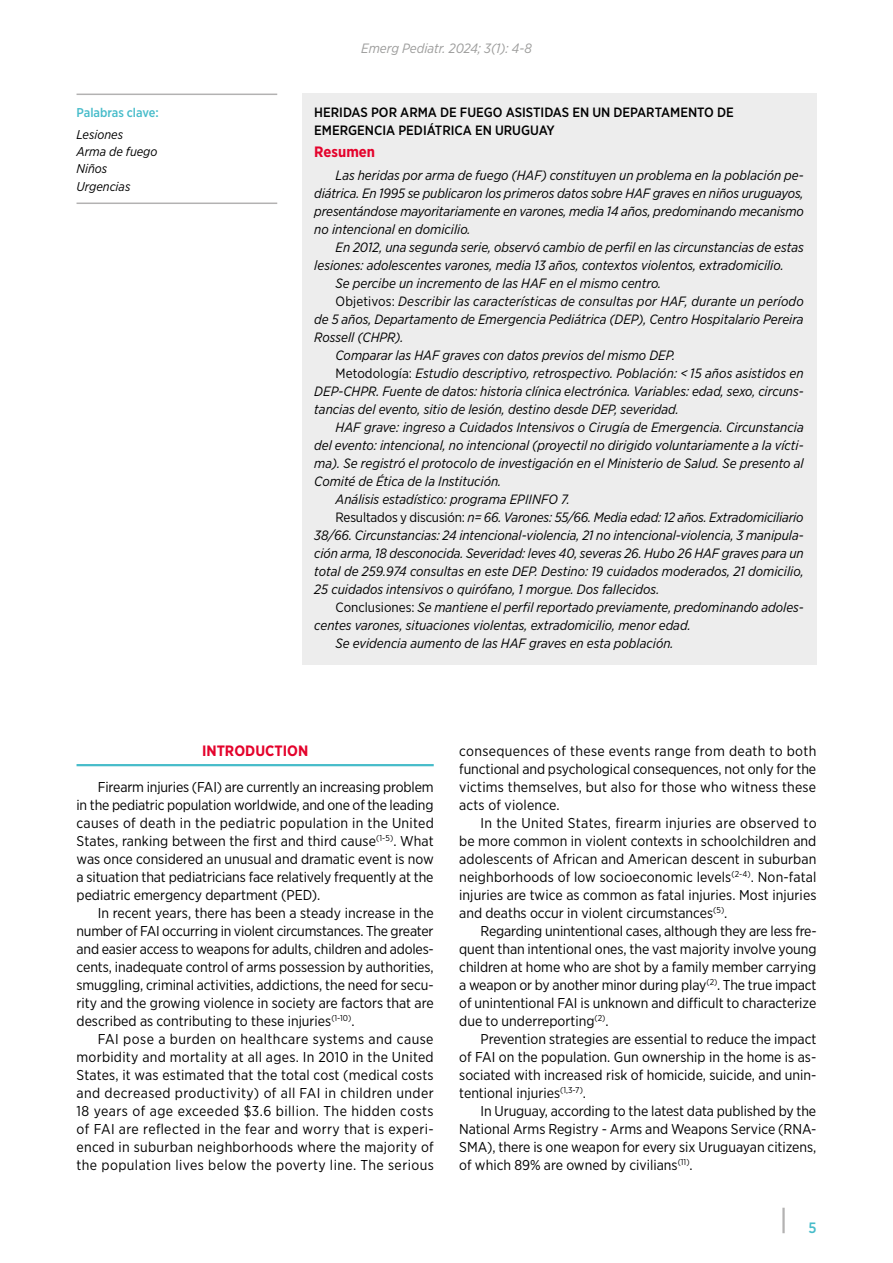
<style>
.page{position:relative;width:893px;height:1263px;background:#fff}
.page>*{position:absolute;margin:0;border:0;box-sizing:border-box;transform-origin:0 0}
.t1{font:700 15px "Gotham Narrow";color:#e4032c}
.t2{font:500 15px "Gotham Narrow";color:#47bcca}
.t3{font:14.25px/18px "Gotham Narrow";color:#000;text-align:justify}
.t4{font:italic 13.5px/18px "Gotham Narrow";color:#000;text-align:justify}
.t5{font:500 13.5px/18px "Gotham Narrow";color:#000}
.t6{font:italic 13.5px "Gotham Narrow";color:#9d9d9c}
.t7{font:italic 12.75px/17.2px "Gotham Narrow";color:#000}
.t8{font:500 12.75px "Gotham Narrow";color:#47bcca}
.s1{font-style:normal}
</style>
<div class="page">
<hr style="left:782px;top:1208px;width:3px;height:25px;background:#b3b2b2">
<hr style="left:77px;top:764px;width:357px;height:2px;background:#47bcca">
<div style="left:302px;top:94px;width:514px;height:571px;background:#ededed"></div>
<hr style="left:77px;top:203px;width:200px;height:1px;background:#b3b2b2">
<hr style="left:77px;top:94px;width:200px;height:1px;background:#b3b2b2">
<p class="t8" style="left:77px;top:105px;width:84px">Palabras clave:</p>
<p class="t7" style="left:77px;top:125px;width:82px">Lesiones<br>Arma de fuego<br>Niños<br>Urgencias</p>
<p class="t6" style="left:361px;top:40px;width:172px">Emerg Pediatr. 2024; 3(1): 4-8</p>
<p class="t5" style="left:314px;top:103px;width:421px">HERIDAS POR ARMA DE FUEGO ASISTIDAS EN UN DEPARTAMENTO DE<br>EMERGENCIA PEDIÁTRICA EN URUGUAY</p>
<p class="t1" style="left:314px;top:142px;width:62px">Resumen</p>
<p class="t4" style="left:314px;top:166px;width:491px;text-indent:21px">Las heridas por arma de fuego (HAF) constituyen un problema en la población pe&shy;diátrica. En 1995 se publicaron los primeros datos sobre HAF graves en niños uruguayos, presentándose mayoritariamente en varones, media 14 años, predominando mecanismo no intencional en domicilio.</p>
<p class="t4" style="left:336px;top:238px;width:470px">En 2012, una segunda serie, observó cambio de perfil en las circunstancias de estas</p>
<p class="t4" style="left:314px;top:256px;width:471px">lesiones: adolescentes varones, media 13 años, contextos violentos, extradomicilio.</p>
<p class="t4" style="left:336px;top:274px;width:327px">Se percibe un incremento de las HAF en el mismo centro.</p>
<p class="t4" style="left:336px;top:292px;width:470px"><span class="s1">Objetivos:</span> Describir las características de consultas por HAF, durante un período</p>
<p class="t4" style="left:314px;top:310px;width:491px">de 5 años, Departamento de Emergencia Pediátrica (DEP), Centro Hospitalario Pereira</p>
<p class="t4" style="left:314px;top:328px;width:91px">Rossell (CHPR).</p>
<p class="t4" style="left:336px;top:346px;width:341px">Comparar las HAF graves con datos previos del mismo DEP.</p>
<p class="t4" style="left:336px;top:364px;width:470px"><span class="s1">Metodología:</span> Estudio descriptivo, retrospectivo. Población: &lt; 15 años asistidos en</p>
<p class="t4" style="left:314px;top:382px;width:491px">DEP-CHPR. Fuente de datos: historia clínica electrónica. Variables: edad, sexo, circuns-</p>
<p class="t4" style="left:314px;top:400px;width:366px">tancias del evento, sitio de lesión, destino desde DEP, severidad.</p>
<p class="t4" style="left:336px;top:418px;width:470px">HAF grave: ingreso a Cuidados Intensivos o Cirugía de Emergencia. Circunstancia</p>
<p class="t4" style="left:314px;top:436px;width:491px">del evento: intencional, no intencional (proyectil no dirigido voluntariamente a la vícti-</p>
<p class="t4" style="left:314px;top:454px;width:491px">ma). Se registró el protocolo de investigación en el Ministerio de Salud. Se presento al</p>
<p class="t4" style="left:314px;top:472px;width:188px">Comité de Ética de la Institución.</p>
<p class="t4" style="left:336px;top:490px;width:236px">Análisis estadístico: programa EPIINFO 7.</p>
<p class="t4" style="left:336px;top:508px;width:469px"><span class="s1">Resultados y discusión:</span> n= 66. Varones: 55/66. Media edad: 12 años. Extradomiciliario</p>
<p class="t4" style="left:314px;top:526px;width:491px">38/66. Circunstancias: 24 intencional-violencia, 21 no intencional-violencia, 3 manipula-</p>
<p class="t4" style="left:314px;top:544px;width:491px">ción arma, 18 desconocida. Severidad: leves 40, severas 26. Hubo 26 HAF graves para un</p>
<p class="t4" style="left:314px;top:561px;width:491px">total de 259.974 consultas en este DEP. Destino: 19 cuidados moderados, 21 domicilio,</p>
<p class="t4" style="left:314px;top:579px;width:347px">25 cuidados intensivos o quirófano, 1 morgue. Dos fallecidos.</p>
<p class="t4" style="left:336px;top:597px;width:470px"><span class="s1">Conclusiones:</span> Se mantiene el perfil reportado previamente, predominando adoles-</p>
<p class="t4" style="left:314px;top:615px;width:378px">centes varones, situaciones violentas, extradomicilio, menor edad.</p>
<p class="t4" style="left:336px;top:633px;width:340px">Se evidencia aumento de las HAF graves en esta población.</p>
<p class="t1" style="left:202px;top:741px;width:108px">INTRODUCTION</p>
<p class="t3" style="left:77px;top:778px;width:359px;text-indent:21px">Firearm injuries (FAI) are currently an increasing problem in the pediatric population worldwide, and one of the leading causes of death in the pediatric population in the United States, ranking between the first and third cause<sup>(1-5)</sup>. What was once considered an unusual and dramatic event is now a situation that pediatricians face relatively frequently at the pediatric emergency department (PED).</p>
<p class="t3" style="left:77px;top:904px;width:359px;text-indent:21px">In recent years, there has been a steady increase in the number of FAI occurring in violent circumstances. The greater and easier access to weapons for adults, children and adoles&shy;cents, inadequate control of arms possession by authorities, smuggling, criminal activities, addictions, the need for secu&shy;rity and the growing violence in society are factors that are described as contributing to these injuries<sup>(1-10)</sup>.</p>
<p class="t3" style="left:77px;top:1030px;width:359px;text-indent:21px">FAI pose a burden on healthcare systems and cause morbidity and mortality at all ages. In 2010 in the United States, it was estimated that the total cost (medical costs and decreased productivity) of all FAI in children under 18 years of age exceeded $3.6 billion. The hidden costs of FAI are reflected in the fear and worry that is experi&shy;enced in suburban neighborhoods where the majority of the population lives below the poverty line. The serious</p>
<p class="t3" style="left:459px;top:742px;width:359px">consequences of these events range from death to both functional and psychological consequences, not only for the victims themselves, but also for those who witness these acts of violence.</p>
<p class="t3" style="left:459px;top:814px;width:359px;text-indent:21px">In the United States, firearm injuries are observed to be more common in violent contexts in schoolchildren and adolescents of African and American descent in suburban neighborhoods of low socioeconomic levels<sup>(2-4)</sup>. Non-fatal injuries are twice as common as fatal injuries. Most injuries and deaths occur in violent circumstances<sup>(5)</sup>.</p>
<p class="t3" style="left:459px;top:922px;width:359px;text-indent:21px">Regarding unintentional cases, although they are less fre&shy;quent than intentional ones, the vast majority involve young children at home who are shot by a family member carrying a weapon or by another minor during play<sup>(2)</sup>. The true impact of unintentional FAI is unknown and difficult to characterize due to underreporting<sup>(2)</sup>.</p>
<p class="t3" style="left:459px;top:1030px;width:359px;text-indent:21px">Prevention strategies are essential to reduce the impact of FAI on the population. Gun ownership in the home is as&shy;sociated with increased risk of homicide, suicide, and unin&shy;tentional injuries<sup>(1,3-7)</sup>.</p>
<p class="t3" style="left:459px;top:1102px;width:359px;text-indent:21px">In Uruguay, according to the latest data published by the National Arms Registry - Arms and Weapons Service (RNA-SMA), there is one weapon for every six Uruguayan citizens, of which 89% are owned by civilians<sup>(11)</sup>.</p>
<p class="t2" style="left:808px;top:1218px;width:10px">5</p>
</div>
